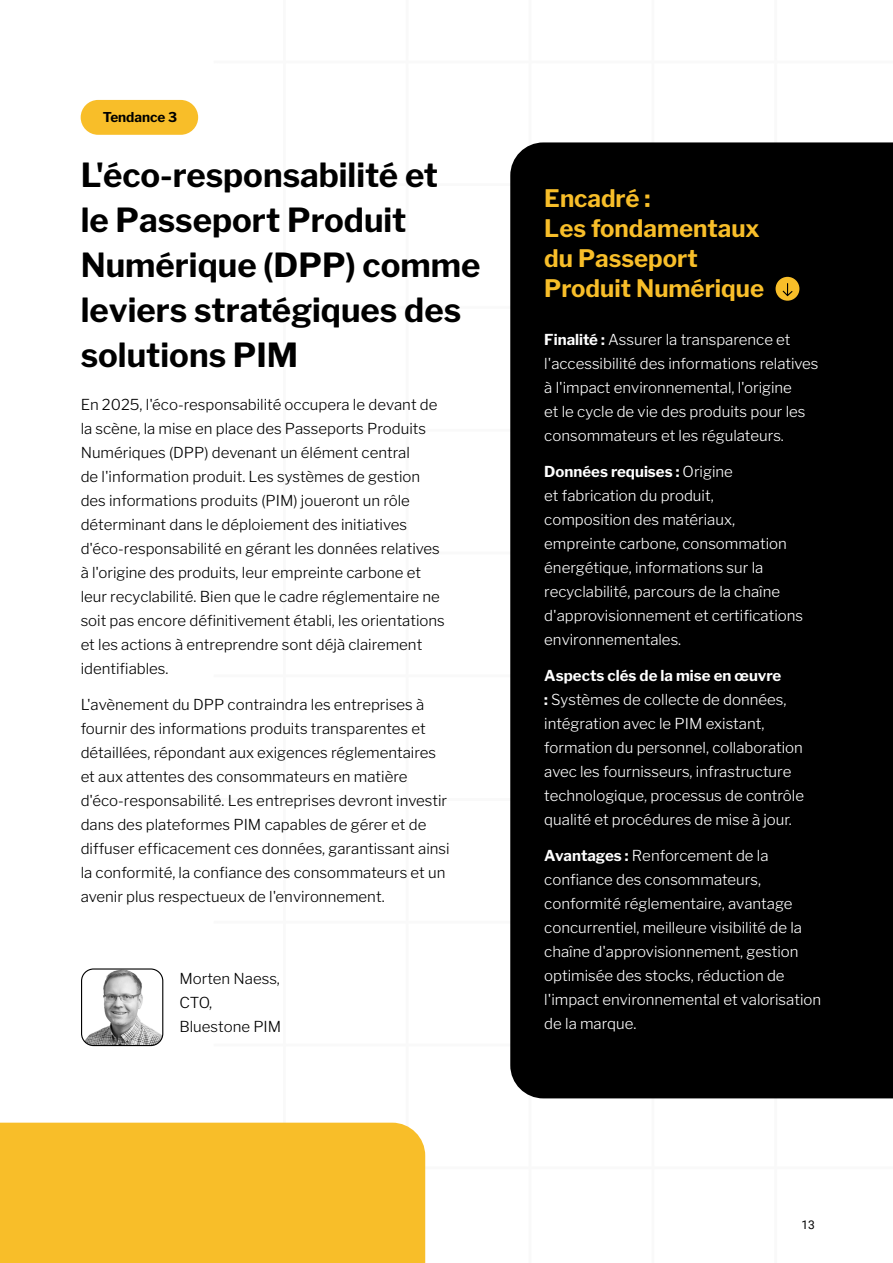
<style>
.page{position:relative;width:893px;height:1263px;background:#fff}
.page>*{position:absolute;margin:0;border:0;box-sizing:border-box;transform-origin:0 0}
.t1{font:700 33px/45px "Libre Franklin";color:#000}
.t2{font:700 24px/30px "Libre Franklin";color:#f8be29}
.t3{font:300 15px/24px "Libre Franklin";color:#000}
.t4{font:300 15px/24px "Libre Franklin";color:#fff}
.t5{font:700 13.5px "Libre Franklin";color:#000}
.t6{font:12px "Roboto";color:#000}
.s1{font-weight:700}
</style>
<div class="page">
<div style="left:81px;top:100px;width:117px;height:35px;background:#f8be29;border-radius:17px"></div>
<div style="left:510px;top:142px;width:383px;height:956px;background:#000"></div>
<div style="left:0;top:1123px;width:425px;height:140px;background:#f8be29"></div>
<div style="left:776px;top:277px;width:23px;height:24px;background:#f8be29;border-radius:50%"></div>
<svg style="left:782px;top:283px;width:11px;height:14px"></svg>
<img style="left:83px;top:970px;width:80px;height:75px">
<div style="left:81px;top:968px;width:82px;height:78px;border:1px solid #000;border-radius:12px"></div>
<p class="t5" style="left:103px;top:109px;width:76px">Tendance 3</p>
<h1 class="t1" style="left:81px;top:152px;width:401px">L'éco-responsabilité et<br>le Passeport Produit<br>Numérique (DPP) comme leviers stratégiques des solutions PIM</h1>
<p class="t3" style="left:81px;top:392px;width:366px">En 2025, l'éco-responsabilité occupera le devant de la scène, la mise en place des Passeports Produits Numériques (DPP) devenant un élément central<br>de l'information produit. Les systèmes de gestion des informations produits (PIM) joueront un rôle déterminant dans le déploiement des initiatives d'éco-responsabilité en gérant les données relatives à l'origine des produits, leur empreinte carbone et leur recyclabilité. Bien que le cadre réglementaire ne soit pas encore définitivement établi, les orientations et les actions à entreprendre sont déjà clairement identifiables.</p>
<p class="t3" style="left:81px;top:692px;width:370px">L'avènement du DPP contraindra les entreprises à fournir des informations produits transparentes et détaillées, répondant aux exigences réglementaires et aux attentes des consommateurs en matière d'éco-responsabilité. Les entreprises devront investir dans des plateformes PIM capables de gérer et de diffuser efficacement ces données, garantissant ainsi la conformité, la confiance des consommateurs et un avenir plus respectueux de l'environnement.</p>
<p class="t3" style="left:179px;top:967px;width:103px">Morten Naess,<br>CTO,<br>Bluestone PIM</p>
<h2 class="t2" style="left:544px;top:183px;width:221px">Encadré :<br>Les fondamentaux du Passeport<br>Produit Numérique</h2>
<p class="t4" style="left:544px;top:327px;width:276px"><span class="s1">Finalité :</span> Assurer la transparence et l'accessibilité des informations relatives à l'impact environnemental, l'origine<br>et le cycle de vie des produits pour les consommateurs et les régulateurs.</p>
<p class="t4" style="left:544px;top:459px;width:260px"><span class="s1">Données requises :</span> Origine<br>et fabrication du produit, composition des matériaux, empreinte carbone, consommation énergétique, informations sur la recyclabilité, parcours de la chaîne d'approvisionnement et certifications environnementales.</p>
<p class="t4" style="left:544px;top:663px;width:261px"><span class="s1">Aspects clés de la mise en œuvre<br>:</span> Systèmes de collecte de données, intégration avec le PIM existant, formation du personnel, collaboration avec les fournisseurs, infrastructure technologique, processus de contrôle qualité et procédures de mise à jour.</p>
<p class="t4" style="left:544px;top:843px;width:278px"><span class="s1">Avantages :</span> Renforcement de la confiance des consommateurs, conformité réglementaire, avantage concurrentiel, meilleure visibilité de la chaîne d'approvisionnement, gestion optimisée des stocks, réduction de l'impact environnemental et valorisation de la marque.</p>
<p class="t6" style="left:801px;top:1216px;width:15px">13</p>
</div>
